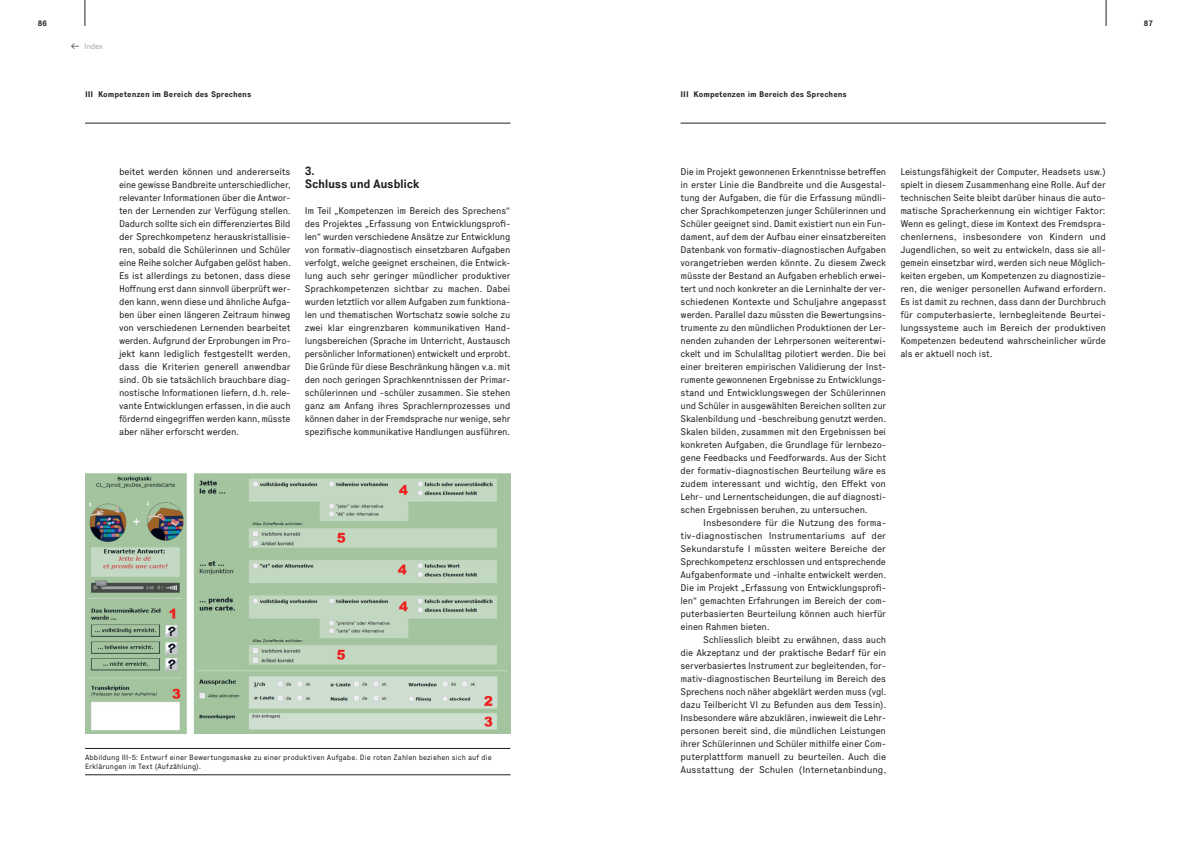
<style>
.page{position:relative;width:1191px;height:842px;background:#fff}
.page>*{position:absolute;margin:0;border:0;box-sizing:border-box;transform-origin:0 0}
.DE_Kapitel-Untertite{font:700 12px "Executive 75";letter-spacing:-.035em;color:#231f20}
.DE_Lauftext_2nd-line{font:9.5px/13px "Executive 55 Reg";letter-spacing:-.02em;color:#231f20;text-align:justify}
.DE_Lauftext_1st-line{font:9.5px/13px "Executive 55 Reg";letter-spacing:-.025em;color:#231f20;text-align:justify}
.DE_Auzzaehlung_OK{font:9.5px/13px "Executive 55 Reg";letter-spacing:-.025em;color:#231f20;text-align:justify}
.t1{font:700 8px "Executive 75";color:#231f20}
.t2{font:8px "Executive 55 Reg";letter-spacing:-.02em;color:#a8a9ad}
.DE_Abb__Strich{font:7.5px/9px "Executive 55 Reg";letter-spacing:.005em;color:#231f20}
.s1{color:#231f20}
</style>
<div class="page">
<svg style="left:85px;top:0;width:1px;height:26px"></svg>
<svg style="left:1105px;top:0;width:1px;height:26px"></svg>
<hr style="left:85px;top:123px;width:425px;height:1px;background:#231f20">
<hr style="left:680px;top:123px;width:426px;height:1px;background:#231f20">
<hr style="left:85px;top:748px;width:425px;height:1px;background:#231f20">
<hr style="left:85px;top:775px;width:425px;height:1px;background:#231f20">
<img style="left:85px;top:474px;width:425px;height:260px">
<p class="t1" style="left:38px;top:18px;width:11px">86</p>
<p class="t1" style="left:1144px;top:18px;width:11px">87</p>
<p class="t2" style="left:71px;top:42px;width:34px"><span class="s1">←</span> Index</p>
<p class="t1" style="left:85px;top:89px;width:168px">III Kompetenzen im Bereich des Sprechens</p>
<p class="DE_Auzzaehlung_OK" style="left:119px;top:165px;width:174px">beitet werden können und andererseits eine gewisse Bandbreite unterschiedlicher, relevanter Informationen über die Antwor&shy;ten der Lernenden zur Verfügung stellen.<br>Dadurch sollte sich ein differenziertes Bild der Sprechkompetenz herauskristallisie&shy;ren, sobald die Schülerinnen und Schüler eine Reihe solcher Aufgaben gelöst haben.<br>Es ist allerdings zu betonen, dass diese Hoffnung erst dann sinnvoll überprüft wer&shy;den kann, wenn diese und ähnliche Aufga&shy;ben über einen längeren Zeitraum hinweg von verschiedenen Lernenden bearbeitet werden. Aufgrund der Erprobungen im Pro&shy;jekt kann lediglich festgestellt werden, dass die Kriterien generell anwendbar sind. Ob sie tatsächlich brauchbare diag&shy;nostische Informationen liefern, d.h. rele&shy;vante Entwicklungen erfassen, in die auch fördernd eingegriffen werden kann, müsste aber näher erforscht werden.</p>
<p class="DE_Kapitel-Untertite" style="left:305px;top:163px;width:12px">3.</p>
<p class="DE_Kapitel-Untertite" style="left:305px;top:176px;width:116px">Schluss und Ausblick</p>
<p class="DE_Lauftext_1st-line" style="left:305px;top:204px;width:207px">Im Teil „Kompetenzen im Bereich des Sprechens“ des Projektes „Erfassung von Entwicklungsprofi&shy;len“ wurden verschiedene Ansätze zur Entwicklung von formativ-diagnostisch einsetzbaren Aufgaben verfolgt, welche geeignet erscheinen, die Entwick&shy;lung auch sehr geringer mündlicher produktiver Sprachkompetenzen sichtbar zu machen. Dabei wurden letztlich vor allem Aufgaben zum funktiona&shy;len und thematischen Wortschatz sowie solche zu zwei klar eingrenzbaren kommunikativen Hand&shy;lungsbereichen (Sprache im Unterricht, Austausch persönlicher Informationen) entwickelt und erprobt.<br>Die Gründe für diese Beschränkung hängen v.a. mit den noch geringen Sprachkenntnissen der Primar&shy;schülerinnen und -schüler zusammen. Sie stehen ganz am Anfang ihres Sprachlernprozesses und können daher in der Fremdsprache nur wenige, sehr spezifische kommunikative Handlungen ausführen.</p>
<p class="DE_Abb__Strich" style="left:85px;top:753px;width:408px">Abbildung III-5: Entwurf einer Bewertungsmaske zu einer produktiven Aufgabe. Die roten Zahlen beziehen sich auf die<br>Erklärungen im Text (Aufzählung).</p>
<p class="t1" style="left:680px;top:89px;width:168px">III Kompetenzen im Bereich des Sprechens</p>
<p class="DE_Lauftext_2nd-line" style="left:680px;top:165px;width:207px">Die im Projekt gewonnenen Erkenntnisse betreffen in erster Linie die Bandbreite und die Ausgestal&shy;tung der Aufgaben, die für die Erfassung mündli&shy;cher Sprachkompetenzen junger Schülerinnen und Schüler geeignet sind. Damit existiert nun ein Fun&shy;dament, auf dem der Aufbau einer einsatzbereiten Datenbank von formativ-diagnostischen Aufgaben vorangetrieben werden könnte. Zu diesem Zweck müsste der Bestand an Aufgaben erheblich erwei&shy;tert und noch konkreter an die Lerninhalte der ver&shy;schiedenen Kontexte und Schuljahre angepasst werden. Parallel dazu müssten die Bewertungsins&shy;trumente zu den mündlichen Produktionen der Ler&shy;nenden zuhanden der Lehrpersonen weiterentwi&shy;ckelt und im Schulalltag pilotiert werden. Die bei einer breiteren empirischen Validierung der Inst&shy;rumente gewonnenen Ergebnisse zu Entwicklungs&shy;stand und Entwicklungswegen der Schülerinnen und Schüler in ausgewählten Bereichen sollten zur Skalenbildung und -beschreibung genutzt werden.<br>Skalen bilden, zusammen mit den Ergebnissen bei konkreten Aufgaben, die Grundlage für lernbezo&shy;gene Feedbacks und Feedforwards. Aus der Sicht der formativ-diagnostischen Beurteilung wäre es zudem interessant und wichtig, den Effekt von Lehr- und Lernentscheidungen, die auf diagnosti&shy;schen Ergebnissen beruhen, zu untersuchen.</p>
<p class="DE_Lauftext_2nd-line" style="left:680px;top:516px;width:207px;text-indent:23px">Insbesondere für die Nutzung des forma&shy;tiv-diagnostischen Instrumentariums auf der Sekundarstufe I müssten weitere Bereiche der Sprechkompetenz erschlossen und entsprechende Aufgabenformate und -inhalte entwickelt werden.<br>Die im Projekt „Erfassung von Entwicklungsprofi&shy;len“ gemachten Erfahrungen im Bereich der com&shy;puterbasierten Beurteilung können auch hierfür einen Rahmen bieten.</p>
<p class="DE_Lauftext_2nd-line" style="left:680px;top:633px;width:208px;text-indent:23px">Schliesslich bleibt zu erwähnen, dass auch die Akzeptanz und der praktische Bedarf für ein serverbasiertes Instrument zur begleitenden, for&shy;mativ-diagnostischen Beurteilung im Bereich des Sprechens noch näher abgeklärt werden muss (vgl. dazu Teilbericht VI zu Befunden aus dem Tessin).<br>Insbesondere wäre abzuklären, inwieweit die Lehr&shy;personen bereit sind, die mündlichen Leistungen ihrer Schülerinnen und Schüler mithilfe einer Com&shy;puterplattform manuell zu beurteilen. Auch die Ausstattung der Schulen (Internetanbindung,</p>
<p class="DE_Lauftext_2nd-line" style="left:900px;top:165px;width:207px">Leistungsfähigkeit der Computer, Headsets usw.) spielt in diesem Zusammenhang eine Rolle. Auf der technischen Seite bleibt darüber hinaus die auto&shy;matische Spracherkennung ein wichtiger Faktor:<br>Wenn es gelingt, diese im Kontext des Fremdspra&shy;chenlernens, insbesondere von Kindern und Jugendlichen, so weit zu entwickeln, dass sie all&shy;gemein einsetzbar wird, werden sich neue Möglich&shy;keiten ergeben, um Kompetenzen zu diagnostizie&shy;ren, die weniger personellen Aufwand erfordern.<br>Es ist damit zu rechnen, dass dann der Durchbruch für computerbasierte, lernbegleitende Beurtei&shy;lungssysteme auch im Bereich der produktiven Kompetenzen bedeutend wahrscheinlicher würde als er aktuell noch ist.</p>
</div>
